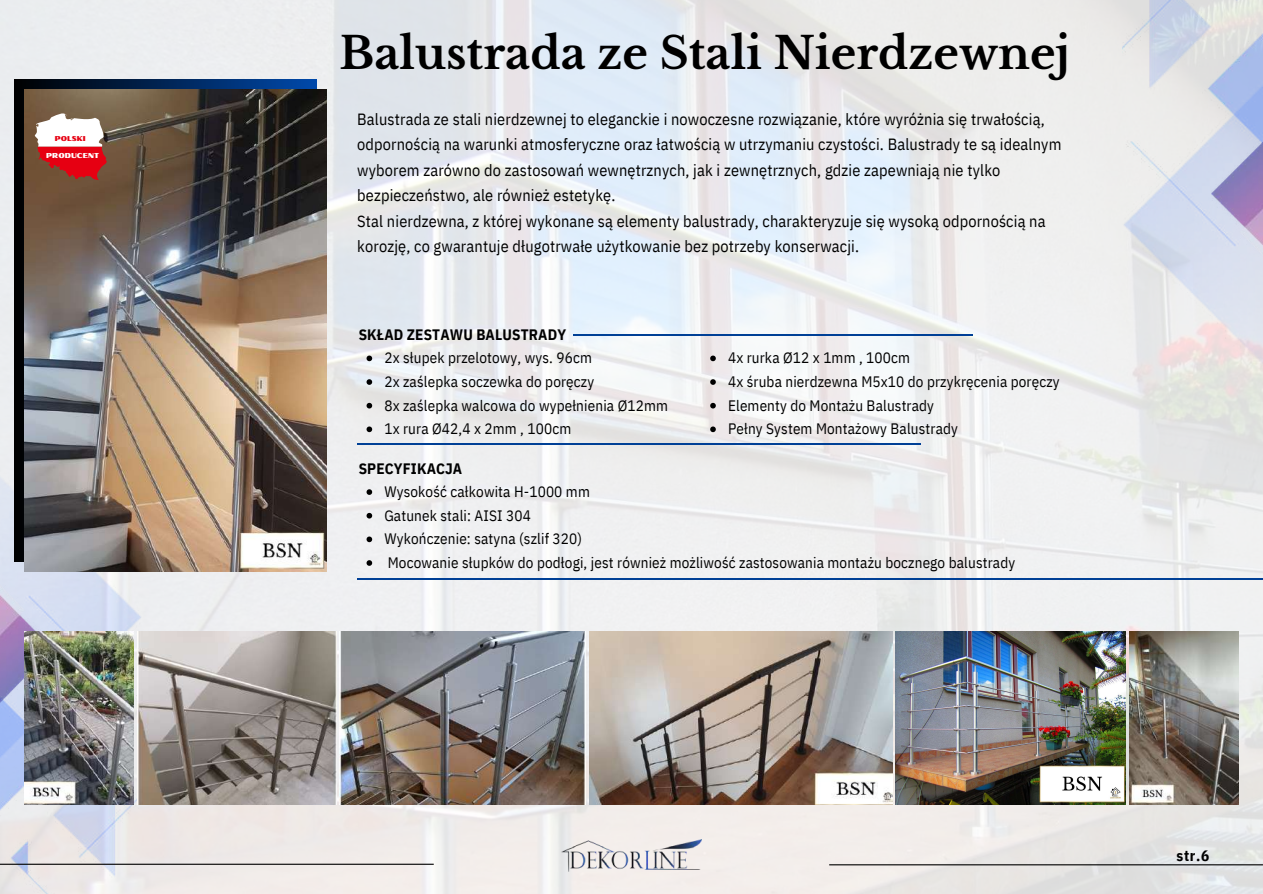
<style>
.page{position:relative;width:1263px;height:894px;background:#fff}
.page>*{position:absolute;margin:0;border:0;box-sizing:border-box;transform-origin:0 0}
.t1{font:700 43.8px "Libre Baskerville";color:#000}
.t2{font:16.2px/25.3px "IBM Plex Sans Cond";letter-spacing:.01em;color:#000}
.t3{font:15.15px/23.7px "IBM Plex Sans Cond";letter-spacing:.01em;color:#000}
.t4{font:700 15.15px "IBM Plex Sans Cond";letter-spacing:.01em;color:#000}
.t5{font:700 15px "IBM Plex Sans Cond";color:#000}
.t6{font:7.05px "Oilvare Base";color:#fff}
.t7{font:7.05px "Oilvare Base";color:#e60012}
</style>
<div class="page">
<img style="left:0;top:0;width:1263px;height:893px">
<img style="left:0;top:400px;width:142px;height:493px">
<img style="left:0;top:574px;width:53px;height:146px">
<svg style="left:14px;top:79px;width:303px;height:482px;background:#071427"></svg>
<img style="left:25px;top:89px;width:302px;height:482px">
<img style="left:895px;top:631px;width:231px;height:173px">
<img style="left:589px;top:631px;width:303px;height:173px">
<img style="left:339px;top:631px;width:247px;height:173px">
<img style="left:137px;top:631px;width:199px;height:173px">
<img style="left:25px;top:631px;width:109px;height:173px">
<img style="left:1129px;top:631px;width:109px;height:173px">
<hr style="left:0;top:863px;width:434px;height:1px;background:#000">
<hr style="left:829px;top:864px;width:434px;height:1px;background:#000">
<svg style="left:367px;top:355px;width:5px;height:6px"></svg>
<svg style="left:367px;top:379px;width:5px;height:6px"></svg>
<svg style="left:367px;top:403px;width:5px;height:5px"></svg>
<svg style="left:367px;top:426px;width:5px;height:6px"></svg>
<svg style="left:710px;top:355px;width:6px;height:6px"></svg>
<svg style="left:710px;top:379px;width:6px;height:6px"></svg>
<svg style="left:710px;top:403px;width:6px;height:5px"></svg>
<svg style="left:710px;top:426px;width:6px;height:6px"></svg>
<hr style="left:573px;top:333px;width:399px;height:2px;background:#004096">
<hr style="left:357px;top:442px;width:399px;height:2px;background:#004096">
<hr style="left:521px;top:442px;width:400px;height:2px;background:#004096">
<hr style="left:695px;top:578px;width:399px;height:2px;background:#004096">
<hr style="left:357px;top:578px;width:399px;height:2px;background:#004096">
<img style="left:1123px;top:0;width:140px;height:442px">
<img style="left:1212px;top:122px;width:51px;height:145px">
<hr style="left:889px;top:578px;width:374px;height:2px;background:#004096">
<svg style="left:367px;top:489px;width:5px;height:5px"></svg>
<svg style="left:367px;top:512px;width:5px;height:6px"></svg>
<svg style="left:367px;top:536px;width:5px;height:6px"></svg>
<svg style="left:367px;top:560px;width:5px;height:5px"></svg>
<svg style="left:34px;top:110px;width:73px;height:71px"></svg>
<img style="left:561px;top:839px;width:141px;height:32px">
<p class="t7" style="left:55px;top:134px;width:32px">POLSKI</p>
<p class="t6" style="left:46px;top:151px;width:54px">PRODUCENT</p>
<h1 class="t1" style="left:339px;top:26px;width:732px">Balustrada ze Stali Nierdzewnej</h1>
<p class="t2" style="left:357px;top:106px;width:706px">Balustrada ze stali nierdzewnej to eleganckie i nowoczesne rozwiązanie, które wyróżnia się trwałością, odpornością na warunki atmosferyczne oraz łatwością w utrzymaniu czystości. Balustrady te są idealnym wyborem zarówno do zastosowań wewnętrznych, jak i zewnętrznych, gdzie zapewniają nie tylko bezpieczeństwo, ale również estetykę.<br>Stal nierdzewna, z której wykonane są elementy balustrady, charakteryzuje się wysoką odpornością na korozję, co gwarantuje długotrwałe użytkowanie bez potrzeby konserwacji.</p>
<p class="t4" style="left:359px;top:324px;width:209px">SKŁAD ZESTAWU BALUSTRADY</p>
<p class="t3" style="left:384px;top:346px;width:285px">2x słupek przelotowy, wys. 96cm<br>2x zaślepka soczewka do poręczy<br>8x zaślepka walcowa do wypełnienia Ø12mm<br>1x rura Ø42,4 x 2mm , 100cm</p>
<p class="t3" style="left:728px;top:346px;width:333px">4x rurka Ø12 x 1mm , 100cm<br>4x śruba nierdzewna M5x10 do przykręcenia poręczy Elementy do Montażu Balustrady<br>Pełny System Montażowy Balustrady</p>
<p class="t4" style="left:359px;top:458px;width:105px">SPECYFIKACJA</p>
<p class="t3" style="left:384px;top:479px;width:632px">Wysokość całkowita H-1000 mm<br>Gatunek stali: AISI 304<br>Wykończenie: satyna (szlif 320)<br>Mocowanie słupków do podłogi, jest również możliwość zastosowania montażu bocznego balustrady</p>
<p class="t5" style="left:1176px;top:845px;width:34px">str.6</p>
</div>
